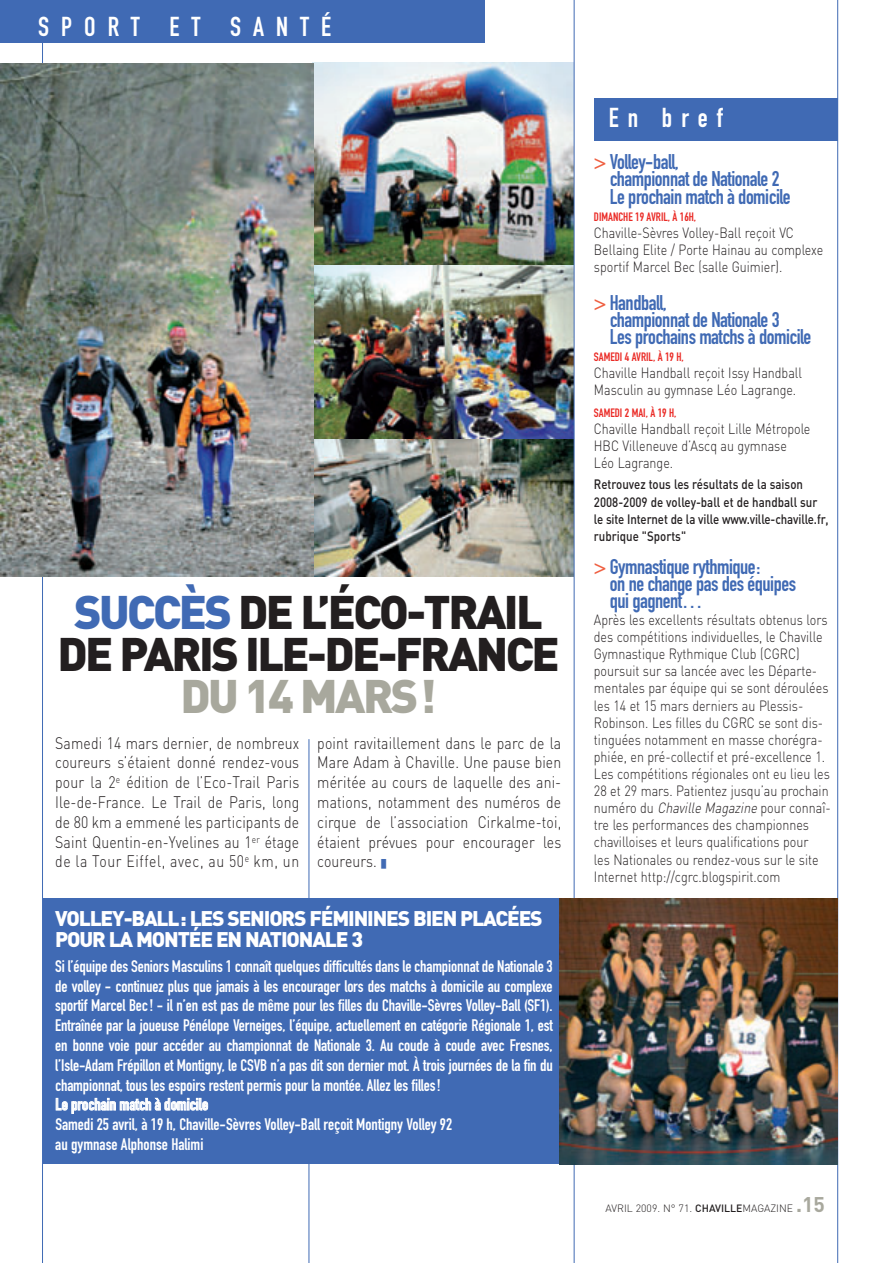
<style>
.page{position:relative;width:893px;height:1263px;background:#fff}
.page>*{position:absolute;margin:0;border:0;box-sizing:border-box;transform-origin:0 0}
.t1{font:900 46.5px/42px "DIN";letter-spacing:-.055em;color:#231f20;text-align:center}
.t2{font:900 46.5px "DIN";letter-spacing:-.055em;color:#a8a89d}
.t3{font:27px "DIN Engschrift";letter-spacing:.445em;color:#fff}
.t4{font:21px/17.1px "DIN Engschrift Alternate";letter-spacing:-.02em;color:#406ab4}
.t5{font:900 21px/21px "DIN";letter-spacing:-.055em;color:#fff}
.t6{font:16.5px/19.8px "DIN Engschrift";letter-spacing:-.01em;color:#fff}
.t7{font:300 16.5px/19.8px "DIN";letter-spacing:.01em;color:#231f20;text-align:justify;scale:.85 1}
.t8{font:300 14.7px/17.1px "DIN";color:#231f20;scale:.85 1}
.t9{font:500 13.5px/17.1px "DIN";color:#231f20;scale:.85 1}
.t10{font:12px "DIN Engschrift";color:#ea2924}
.t11{font:300 10.5px "DIN";color:#231f20}
.s1{color:#406ab4}
.s2{color:#ef5f41}
.s3{font-style:italic}
.s4{font-weight:500}
.s5{font-weight:700;font-size:21px;color:#a8a89d}
</style>
<div class="page">
<hr style="left:309px;top:739px;width:1px;height:524px;background:#406ab4">
<hr style="left:42px;top:0;width:1px;height:1263px;background:#406ab4">
<div style="left:43px;top:898px;width:535px;height:266px;background:#406ab4"></div>
<div style="left:594px;top:98px;width:244px;height:42px;background:#406ab4"></div>
<div style="left:0;top:0;width:485px;height:43px;background:#406ab4"></div>
<hr style="left:837px;top:0;width:1px;height:1263px;background:#406ab4">
<img style="left:313px;top:63px;width:260px;height:202px">
<img style="left:313px;top:407px;width:261px;height:169px">
<img style="left:313px;top:265px;width:260px;height:174px">
<img style="left:0;top:63px;width:313px;height:513px">
<hr style="left:574px;top:0;width:1px;height:1263px;background:#406ab4">
<img style="left:560px;top:898px;width:277px;height:266px">
<h2 class="t3" style="left:38px;top:17px;width:294px">SPORT ET SANTÉ</h2>
<h1 class="t1" style="left:57px;top:592px;width:504px"><span class="s1">SUCCÈS</span> DE L’ÉCO-TRAIL<br>DE PARIS ILE-DE-FRANCE</h1>
<h1 class="t2" style="left:180px;top:670px;width:258px">DU 14 MARS!</h1>
<p class="t7" style="left:55px;top:733px;width:289px">Samedi 14 mars dernier, de nombreux coureurs s’étaient donné rendez-vous pour la 2<sup>e</sup> édition de l’Eco-Trail Paris Ile-de-France. Le Trail de Paris, long de 80 km a emmené les participants de Saint Quentin-en-Yvelines au 1<sup>er</sup> étage de la Tour Eiffel, avec, au 50<sup>e</sup> km, un</p>
<p class="t7" style="left:317px;top:733px;width:289px">point ravitaillement dans le parc de la Mare Adam à Chaville. Une pause bien méritée au cours de laquelle des ani&shy;mations, notamment des numéros de cirque de l’association Cirkalme-toi, étaient prévues pour encourager les coureurs. <span class="s1">■</span></p>
<h3 class="t5" style="left:55px;top:908px;width:489px">VOLLEY-BALL: LES SENIORS FÉMININES BIEN PLACÉES<br>POUR LA MONTÉE EN NATIONALE 3</h3>
<p class="t6" style="left:55px;top:958px;width:499px">Si l’équipe des Seniors Masculins 1 connaît quelques difficultés dans le championnat de Nationale 3 de volley - continuez plus que jamais à les encourager lors des matchs à domicile au complexe sportif Marcel Bec! - il n’en est pas de même pour les filles du Chaville-Sèvres Volley-Ball (SF1).<br>Entraînée par la joueuse Pénélope Verneiges, l’équipe, actuellement en catégorie Régionale 1, est en bonne voie pour accéder au championnat de Nationale 3. Au coude à coude avec Fresnes, l’Isle-Adam Frépillon et Montigny, le CSVB n’a pas dit son dernier mot. À trois journées de la fin du championnat, tous les espoirs restent permis pour la montée. Allez les filles!<br>Le prochain match à domicile<br>Samedi 25 avril, à 19 h, Chaville-Sèvres Volley-Ball reçoit Montigny Volley 92<br>au gymnase Alphonse Halimi</p>
<h2 class="t3" style="left:609px;top:107px;width:116px">En bref</h2>
<h3 class="t4" style="left:610px;top:155px;width:182px;text-indent:-16px"><span class="s2">&gt;</span> Volley-ball,<br>championnat de Nationale 2<br>Le prochain match à domicile</h3>
<p class="t10" style="left:594px;top:212px;width:104px">DIMANCHE 19 AVRIL, À 16H,</p>
<p class="t8" style="left:594px;top:224px;width:271px">Chaville-Sèvres Volley-Ball reçoit VC<br>Bellaing Elite / Porte Hainau au complexe sportif Marcel Bec (salle Guimier).</p>
<h3 class="t4" style="left:610px;top:296px;width:203px;text-indent:-16px"><span class="s2">&gt;</span> Handball,<br>championnat de Nationale 3<br>Les prochains matchs à domicile</h3>
<p class="t10" style="left:594px;top:353px;width:91px">SAMEDI 4 AVRIL, À 19 H,</p>
<p class="t8" style="left:594px;top:365px;width:246px">Chaville Handball reçoit Issy Handball<br>Masculin au gymnase Léo Lagrange.</p>
<p class="t10" style="left:594px;top:408px;width:84px">SAMEDI 2 MAI, À 19 H,</p>
<p class="t8" style="left:594px;top:420px;width:256px">Chaville Handball reçoit Lille Métropole<br>HBC Villeneuve d’Ascq au gymnase<br>Léo Lagrange.</p>
<p class="t9" style="left:594px;top:476px;width:278px">Retrouvez tous les résultats de la saison 2008-2009 de volley-ball et de handball sur le site Internet de la ville www.ville-chaville.fr, rubrique "Sports"</p>
<h3 class="t4" style="left:610px;top:560px;width:188px;text-indent:-16px"><span class="s2">&gt;</span> Gymnastique rythmique:<br>on ne change pas des équipes qui gagnent…</h3>
<p class="t8" style="left:594px;top:611px;width:280px">Après les excellents résultats obtenus lors des compétitions individuelles, le Chaville Gymnastique Rythmique Club (CGRC) poursuit sur sa lancée avec les Départe&shy;mentales par équipe qui se sont déroulées les 14 et 15 mars derniers au Plessis-Robinson. Les filles du CGRC se sont dis&shy;tinguées notamment en masse chorégra&shy;phiée, en pré-collectif et pré-excellence 1.<br>Les compétitions régionales ont eu lieu les 28 et 29 mars. Patientez jusqu’au prochain numéro du <span class="s3">ChavilleMagazine</span>pour connaî&shy;tre les performances des championnes chavilloises et leurs qualifications pour<br>les Nationales ou rendez-vous sur le site Internet http://cgrc.blogspirit.com</p>
<p class="t11" style="left:605px;top:1202px;width:221px">AVRIL 2009. N° 71. <span class="s4">CHAVILLE</span>MAGAZINE <span class="s5">.15</span></p>
</div>
